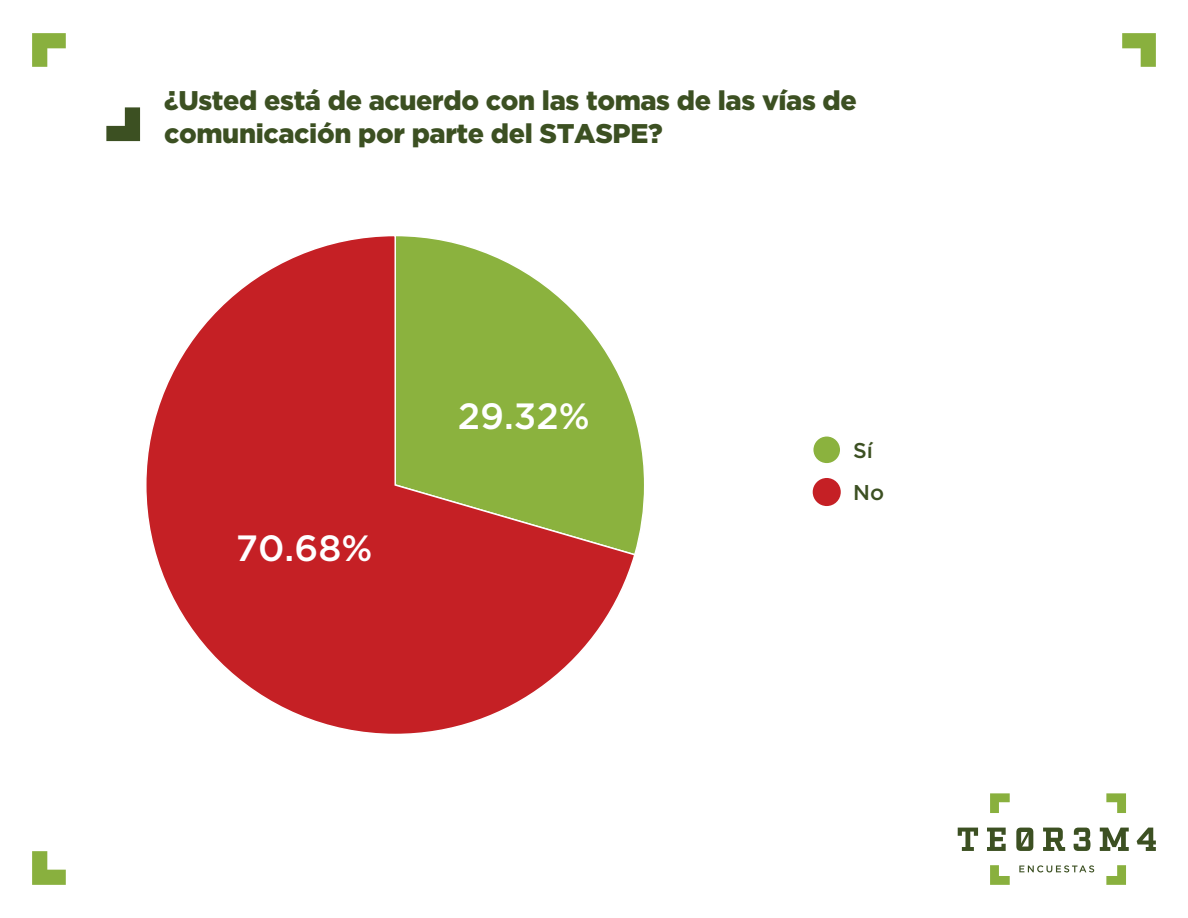
<style>
.page{position:relative;width:1188px;height:918px;background:#fff}
.page>*{position:absolute;margin:0;border:0;box-sizing:border-box;transform-origin:0 0}
.t1{font:500 36.45px "Gotham";color:#fff}
.t2{font:900 27px/32.4px "Gotham";letter-spacing:-.015em;color:#3c5022}
.t3{font:500 21.45px/41.7px "Gotham";color:#3c5022}
</style>
<div class="page">
<svg style="left:32px;top:33px;width:34px;height:34px"></svg>
<svg style="left:1122px;top:33px;width:34px;height:34px"></svg>
<svg style="left:32px;top:851px;width:34px;height:34px"></svg>
<svg style="left:1019px;top:865px;width:75px;height:7px"></svg>
<svg style="left:958px;top:828px;width:20px;height:23px"></svg>
<svg style="left:987px;top:828px;width:19px;height:23px"></svg>
<svg style="left:1043px;top:828px;width:22px;height:23px"></svg>
<svg style="left:1074px;top:828px;width:17px;height:23px"></svg>
<svg style="left:1100px;top:828px;width:29px;height:23px"></svg>
<svg style="left:1137px;top:828px;width:19px;height:23px"></svg>
<svg style="left:1016px;top:828px;width:17px;height:23px"></svg>
<svg style="left:990px;top:793px;width:20px;height:20px"></svg>
<svg style="left:1106px;top:793px;width:20px;height:20px"></svg>
<svg style="left:990px;top:865px;width:20px;height:20px"></svg>
<svg style="left:1106px;top:865px;width:20px;height:20px"></svg>
<svg style="left:106px;top:107px;width:34px;height:34px"></svg>
<div style="left:813px;top:478px;width:28px;height:28px;background:#c52025;border-radius:50%"></div>
<div style="left:813px;top:436px;width:28px;height:28px;background:#8bb23e;border-radius:50%"></div>
<div style="left:812px;top:435px;width:30px;height:30px;border:2px solid #fff;border-radius:50%"></div>
<svg style="left:637px;top:427px;width:7px;height:116px"></svg>
<svg style="left:146px;top:236px;width:491px;height:498px"></svg>
<p class="t2" style="left:164px;top:84px;width:694px">¿Usted está de acuerdo con las tomas de las vías de comunicación por parte del STASPE?</p>
<h1 class="t1" style="left:236px;top:524px;width:138px">70.68%</h1>
<h1 class="t1" style="left:458px;top:392px;width:134px">29.32%</h1>
<p class="t3" style="left:853px;top:430px;width:32px">Sí<br>No</p>
</div>
